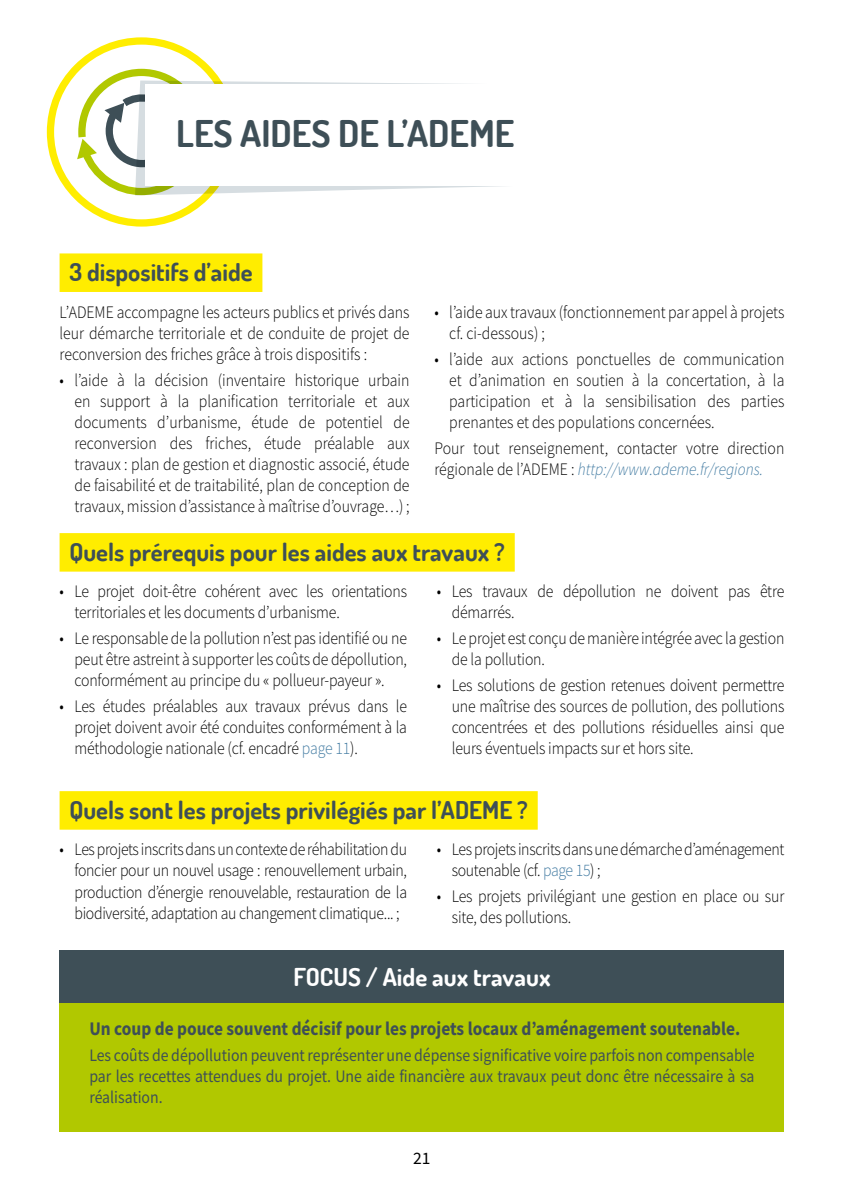
<style>
.page{position:relative;width:844px;height:1191px;background:#fff}
.page>*{position:absolute;margin:0;border:0;box-sizing:border-box;transform-origin:0 0}
.t1{font:700 36.75px "Dosis";color:#3e4f57}
.t2{font:700 24.68px "Dosis";color:#fff}
.t3{font:700 24.5px "Dosis";color:#3e4f57}
.t4{font:700 19.25px "Source Sans Pro";color:#3e4f57;scale:.9 1}
.t5{font:300 17.5px/21px "Source Sans Pro";letter-spacing:-.01em;color:#000;text-align:justify;scale:.9 1}
.t6{font:17.5px/21px "Source Sans Pro";color:#3e4f57;text-align:justify;scale:.9 1}
.t7{font:17.5px "Source Sans Pro";color:#000}
.s1{font-style:italic;color:#427ba2}
.s2{color:#427ba2}
</style>
<div class="page">
<svg style="left:47px;top:37px;width:174px;height:190px"></svg>
<svg style="left:135px;top:81px;width:368px;height:114px"></svg>
<div style="left:145px;top:84px;width:440px;height:102px;background:#fff"></div>
<div style="left:60px;top:952px;width:724px;height:179px;background:#b1c800"></div>
<div style="left:60px;top:950px;width:724px;height:52px;background:#3e4f57"></div>
<div style="left:60px;top:253px;width:202px;height:39px;background:#ffed00"></div>
<div style="left:60px;top:533px;width:454px;height:38px;background:#ffed00"></div>
<div style="left:60px;top:791px;width:477px;height:38px;background:#ffed00"></div>
<h1 class="t1" style="left:176px;top:110px;width:339px">LES AIDES DE L’ADEME</h1>
<h3 class="t3" style="left:69px;top:257px;width:185px">3 dispositifs d’aide</h3>
<p class="t5" style="left:60px;top:301px;width:390px">L’ADEME accompagne les acteurs publics et privés dans leur démarche territoriale et de conduite de projet de reconversion des friches grâce à trois dispositifs :</p>
<p class="t5" style="left:74px;top:369px;width:374px;text-indent:-15px">• l’aide à la décision (inventaire historique urbain en support à la planification territoriale et aux documents d’urbanisme, étude de potentiel de reconversion des friches, étude préalable aux travaux : plan de gestion et diagnostic associé, étude de faisabilité et de traitabilité, plan de conception de travaux, mission d’assistance à maîtrise d’ouvrage…) ;</p>
<p class="t5" style="left:449px;top:301px;width:374px;text-indent:-15px">• l’aide aux travaux (fonctionnement par appel à projets cf. ci-dessous) ;</p>
<p class="t5" style="left:449px;top:348px;width:374px;text-indent:-15px">• l’aide aux actions ponctuelles de communication et d’animation en soutien à la concertation, à la participation et à la sensibilisation des parties prenantes et des populations concernées.</p>
<p class="t5" style="left:434px;top:437px;width:390px">Pour tout renseignement, contacter votre direction régionale de l’ADEME : <span class="s1">http://www.ademe.fr/regions.</span></p>
<h3 class="t3" style="left:69px;top:536px;width:437px">Quels prérequis pour les aides aux travaux ?</h3>
<p class="t5" style="left:74px;top:581px;width:371px;text-indent:-15px">• Le projet doit-être cohérent avec les orientations territoriales et les documents d’urbanisme.</p>
<p class="t5" style="left:74px;top:628px;width:371px;text-indent:-15px">• Le responsable de la pollution n’est pas identifié ou ne peut être astreint à supporter les coûts de dépollution, conformément au principe du « pollueur-payeur ».</p>
<p class="t5" style="left:74px;top:696px;width:371px;text-indent:-15px">• Les études préalables aux travaux prévus dans le projet doivent avoir été conduites conformément à la méthodologie nationale (cf. encadré <span class="s2">page 11</span>).</p>
<p class="t5" style="left:451px;top:581px;width:371px;text-indent:-15px">• Les travaux de dépollution ne doivent pas être démarrés.</p>
<p class="t5" style="left:451px;top:628px;width:371px;text-indent:-15px">• Le projet est conçu de manière intégrée avec la gestion de la pollution.</p>
<p class="t5" style="left:451px;top:675px;width:371px;text-indent:-15px">• Les solutions de gestion retenues doivent permettre une maîtrise des sources de pollution, des pollutions concentrées et des pollutions résiduelles ainsi que leurs éventuels impacts sur et hors site.</p>
<h3 class="t3" style="left:69px;top:794px;width:460px">Quels sont les projets privilégiés par l’ADEME ?</h3>
<p class="t5" style="left:74px;top:839px;width:371px;text-indent:-15px">• Les projets inscrits dans un contexte de réhabilitation du foncier pour un nouvel usage : renouvellement urbain, production d’énergie renouvelable, restauration de la biodiversité, adaptation au changement climatique... ;</p>
<p class="t5" style="left:451px;top:839px;width:371px;text-indent:-15px">• Les projets inscrits dans une démarche d’aménagement soutenable (cf. <span class="s2">page 15</span>) ;</p>
<p class="t5" style="left:451px;top:886px;width:371px;text-indent:-15px">• Les projets privilégiant une gestion en place ou sur site, des pollutions.</p>
<h2 class="t2" style="left:293px;top:960px;width:259px">FOCUS / Aide aux travaux</h2>
<p class="t4" style="left:89px;top:1015px;width:724px">Un coup de pouce souvent décisif pour les projets locaux d’aménagement soutenable.</p>
<p class="t6" style="left:89px;top:1044px;width:740px">Les coûts de dépollution peuvent représenter une dépense significative voire parfois non compensable par les recettes attendues du projet. Une aide financière aux travaux peut donc être nécessaire à sa réalisation.</p>
<p class="t7" style="left:413px;top:1147px;width:19px">21</p>
</div>
